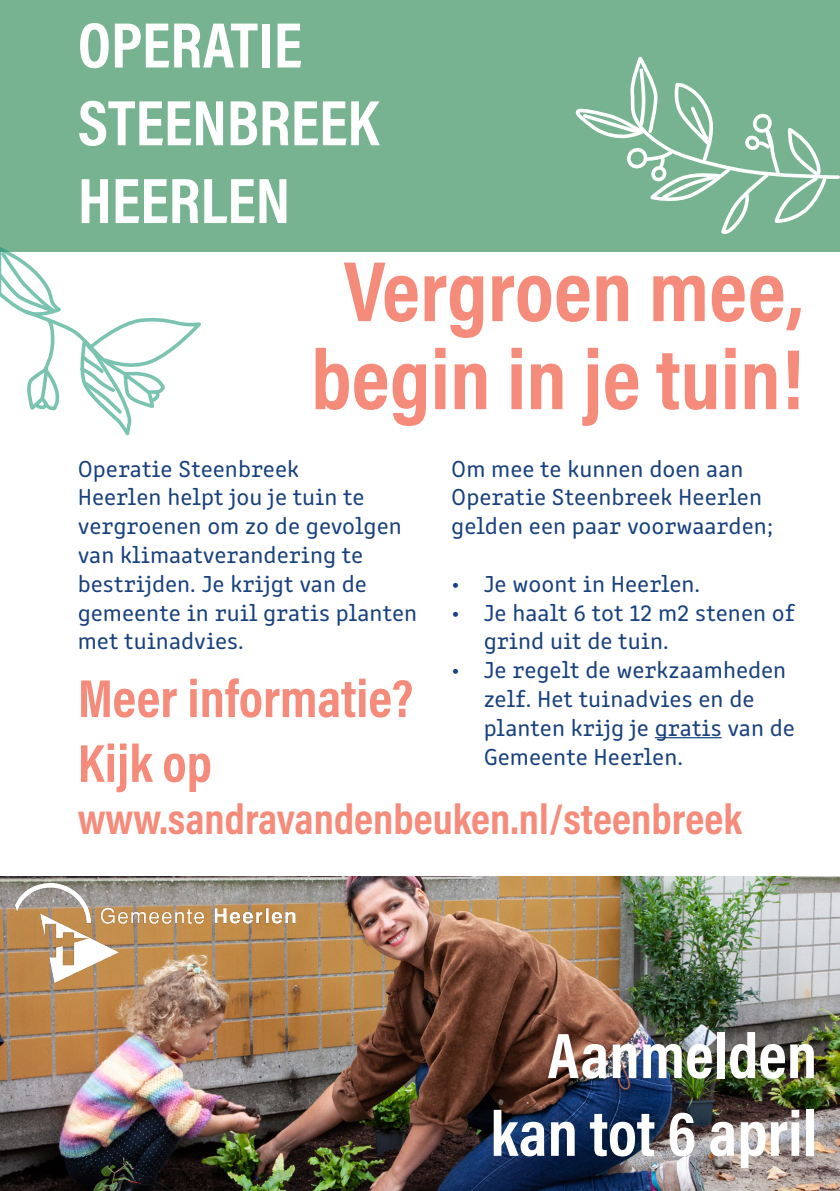
<style>
.page{position:relative;width:840px;height:1191px;background:#fff}
.page>*{position:absolute;margin:0;border:0;box-sizing:border-box;transform-origin:0 0}
.TITEL{font:700 86.4px "Acumin Pro Cond";color:#f58c7b}
.TITEL-2{font:700 64.8px "Acumin Pro Cond";color:#fff}
.TITEL-3{font:700 54px "Acumin Pro Cond";color:#f58c7b}
.TITEL-4{font:700 43.2px "Acumin Pro Cond";color:#f58c7b}
.t1{font:24px/28.8px "Clone Rounded";color:#18417e}
</style>
<div class="page">
<div style="left:0;top:0;width:839px;height:252px;background:#77b391"></div>
<hr style="left:654px;top:737px;width:67px;height:1px;background:#18417e">
<svg style="left:0;top:247px;width:201px;height:189px"></svg>
<img style="left:0;top:876px;width:839px;height:315px">
<svg style="left:575px;top:58px;width:264px;height:176px"></svg>
<img style="left:15px;top:883px;width:280px;height:99px">
<p class="TITEL-2" style="left:78px;top:2px;width:226px">OPERATIE</p>
<p class="TITEL-2" style="left:78px;top:80px;width:302px">STEENBREEK</p>
<p class="TITEL-2" style="left:78px;top:158px;width:214px">HEERLEN</p>
<p class="TITEL" style="left:344px;top:234px;width:460px">Vergroen mee,</p>
<p class="TITEL" style="left:311px;top:322px;width:493px">begin in je tuin!</p>
<p class="t1" style="left:78px;top:452px;width:340px">Operatie Steenbreek<br>Heerlen helpt jou je tuin te vergroenen om zo de gevolgen van klimaatverandering te bestrijden. Je krijgt van de gemeente in ruil gratis planten met tuinadvies.</p>
<p class="t1" style="left:451px;top:452px;width:323px">Om mee te kunnen doen aan<br>Operatie Steenbreek Heerlen gelden een paar voorwaarden;</p>
<p class="t1" style="left:451px;top:567px;width:250px">• Je woont in Heerlen.</p>
<p class="t1" style="left:483px;top:596px;width:312px;text-indent:-32px">• Je haalt 6 tot 12 m2 stenen of grind uit de tuin.</p>
<p class="t1" style="left:483px;top:654px;width:312px;text-indent:-32px">• Je regelt de werkzaamheden zelf. Het tuinadvies en de planten krijg je gratis van de<br>Gemeente Heerlen.</p>
<p class="TITEL-3" style="left:78px;top:663px;width:336px">Meer informatie?</p>
<p class="TITEL-3" style="left:78px;top:727px;width:135px">Kijk op</p>
<p class="TITEL-4" style="left:78px;top:790px;width:665px">www.sandravandenbeuken.nl/steenbreek</p>
<p class="TITEL-2" style="left:547px;top:1013px;width:271px">Aanmelden</p>
<p class="TITEL-2" style="left:490px;top:1090px;width:328px">kan tot 6 april</p>
</div>
